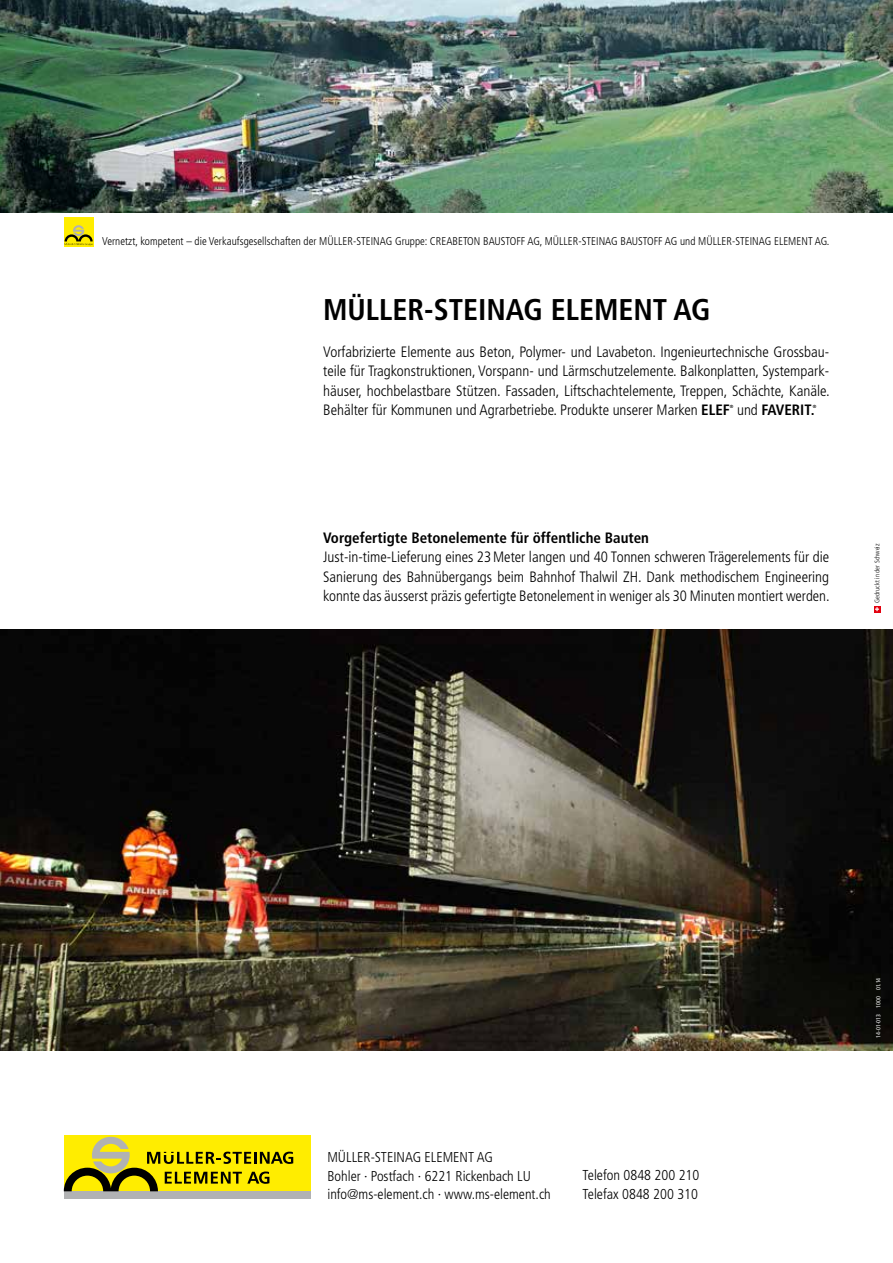
<style>
.page{position:relative;width:893px;height:1263px;background:#fff}
.page>*{position:absolute;margin:0;border:0;box-sizing:border-box;transform-origin:0 0}
.t1{font:700 condensed 30px "Frutiger LT Std";color:#000}
.t2{font:300 condensed 15px/19.5px "Frutiger LT Std";color:#000;text-align:justify}
.t3{font:700 condensed 15px "Frutiger LT Std";color:#000}
.t4{font:300 condensed 14.4px/19.5px "Frutiger LT Std";color:#000}
.t5{font:300 condensed 14.25px/18.8px "Frutiger LT Std";color:#000}
.t6{font:300 condensed 11.25px "Frutiger LT Std";letter-spacing:.005em;color:#000}
.t7{font:300 condensed 6.75px "Frutiger LT Std";color:#000}
.t8{font:condensed 6px "Frutiger LT Std";color:#fff}
.t9{font:700 condensed 4.5px "Frutiger LT Std";color:#000}
.s1{font-weight:700}
.s2{font-weight:300}
</style>
<div class="page">
<img style="left:0;top:629px;width:893px;height:421px">
<div style="left:64px;top:1135px;width:246px;height:56px;background:#ffed00"></div>
<div style="left:64px;top:1191px;width:246px;height:8px;background:#b1b2b3"></div>
<svg style="left:64px;top:1137px;width:229px;height:54px"></svg>
<img style="left:0;top:0;width:893px;height:213px">
<svg style="left:874px;top:606px;width:6px;height:6px"></svg>
<div style="left:64px;top:217px;width:30px;height:30px;background:#ffed00"></div>
<svg style="left:65px;top:225px;width:28px;height:21px"></svg>
<p class="t6" style="left:102px;top:235px;width:729px">Vernetzt, kompetent – die Verkaufsgesellschaften der MÜLLER-STEINAG Gruppe: CREABETON BAUSTOFF AG, MÜLLER-STEINAG BAUSTOFF AG und MÜLLER-STEINAG ELEMENT AG.</p>
<h1 class="t1" style="left:323px;top:292px;width:389px">MÜLLER-STEINAG ELEMENT AG</h1>
<p class="t2" style="left:323px;top:342px;width:508px">Vorfabrizierte Elemente aus Beton, Polymer- und Lavabeton. Ingenieurtechnische Grossbau&shy;teile für Tragkonstruktionen, Vorspann- und Lärmschutzelemente. Balkonplatten, Systempark&shy;häuser, hochbelastbare Stützen. Fassaden, Liftschachtelemente, Treppen, Schächte, Kanäle.<br>Behälter für Kommunen und Agrarbetriebe. Produkte unserer Marken <span class="s1">ELEF</span></p>
<p class="t9" style="left:730px;top:403px;width:5px">®</p>
<p class="t3" style="left:737px;top:401px;width:79px"><span class="s2">und</span> FAVERIT.</p>
<p class="t9" style="left:813px;top:403px;width:5px">®</p>
<p class="t3" style="left:323px;top:529px;width:327px">Vorgefertigte Betonelemente für öffentliche Bauten</p>
<p class="t2" style="left:323px;top:548px;width:508px">Just-in-time-Lieferung eines 23Meter langen und 40 Tonnen schweren Trägerelements für die Sanierung des Bahnübergangs beim Bahnhof Thalwil ZH. Dank methodischem Engineering konnte das äusserst präzis gefertigte Betonelement in weniger als 30 Minuten montiert werden.</p>
<p class="t7" style="left:873px;top:603px;width:60px;rotate:-90deg">Gedruckt in der Schweiz</p>
<p class="t5" style="left:327px;top:1148px;width:225px">MÜLLER-STEINAG ELEMENT AG<br>Bohler · Postfach · 6221 Rickenbach LU info@ms-element.ch · www.ms-element.ch</p>
<p class="t4" style="left:583px;top:1165px;width:118px">Telefon 0848 200 210<br>Telefax 0848 200 310</p>
<p class="t8" style="left:875px;top:1037px;width:61px;rotate:-90deg">14-01-013 1000 01.14</p>
</div>
